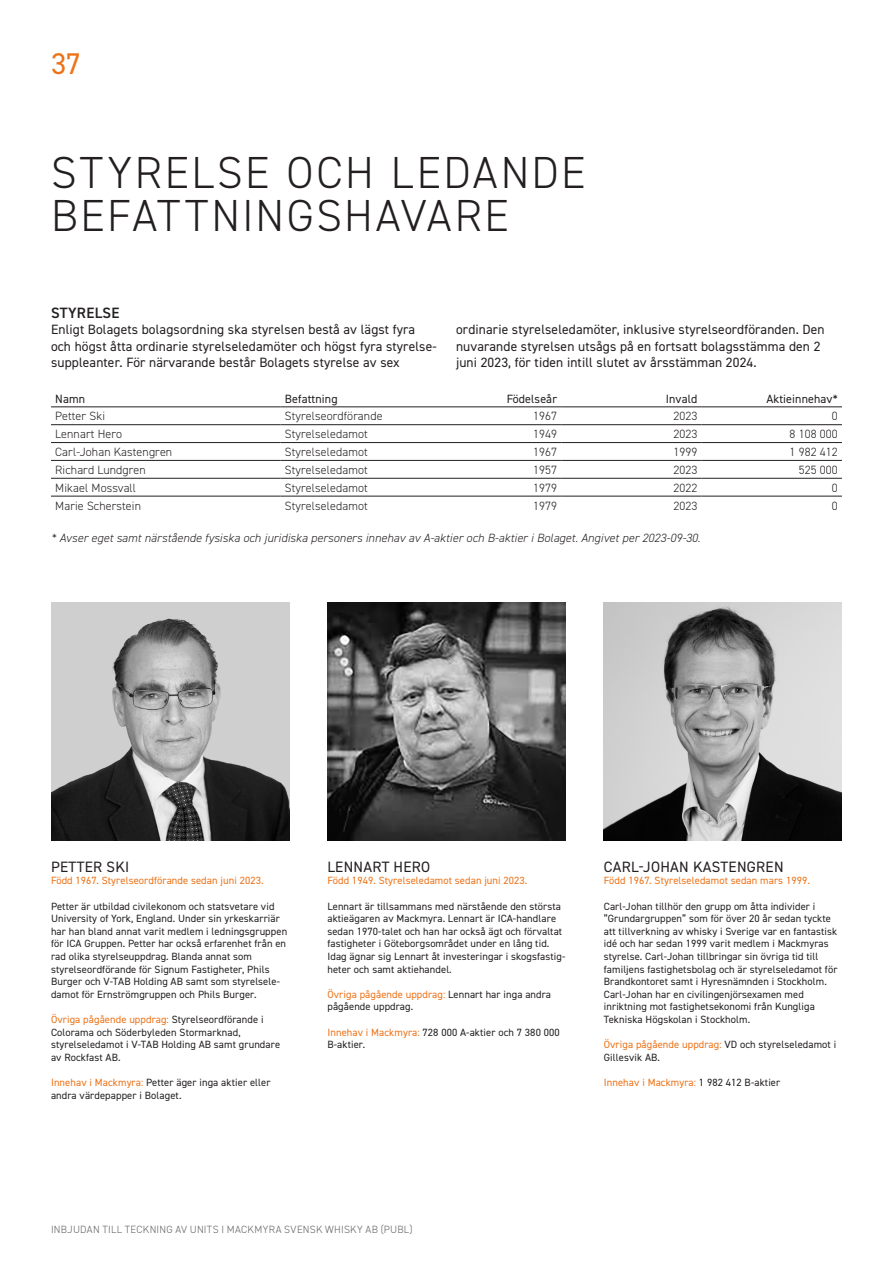
<style>
.page{position:relative;width:893px;height:1263px;background:#fff}
.page>*{position:absolute;margin:0;border:0;box-sizing:border-box;transform-origin:0 0}
.t1{font:300 45px/42.8px "DIN2014";letter-spacing:.055em;color:#231f20}
.t2{font:30px "DIN2014";color:#ed7218}
.t3{font:15px "DIN2014";letter-spacing:.02em;color:#231f20}
.t4{font:600 15px "DIN2014";letter-spacing:.02em;color:#231f20}
.t5{font:13.5px/16.2px "DIN2014";letter-spacing:.01em;color:#231f20}
.t6{font:300 12px "DIN2014";letter-spacing:.01em;color:#231f20}
.t7{font:italic 300 12px "DIN2014";letter-spacing:.01em;color:#231f20}
.t8{font:12px "DIN2014";letter-spacing:.01em;color:#231f20}
.t9{font:10.5px/12.6px "DIN2014";letter-spacing:.01em;color:#231f20}
.t10{font:10.5px "DIN2014";letter-spacing:.01em;color:#ed7218}
.t11{font:300 10.5px "DIN2014";letter-spacing:.025em;color:#636363}
.s1{color:#ed7218}
.s2{color:#231f20}
</style>
<div class="page">
<hr style="left:51px;top:424px;width:230px;height:1px;background:#231f20">
<hr style="left:281px;top:424px;width:140px;height:1px;background:#231f20">
<hr style="left:421px;top:424px;width:140px;height:1px;background:#231f20">
<hr style="left:561px;top:424px;width:141px;height:1px;background:#231f20">
<hr style="left:702px;top:424px;width:140px;height:1px;background:#231f20">
<hr style="left:51px;top:442px;width:230px;height:1px;background:#231f20">
<hr style="left:281px;top:442px;width:140px;height:1px;background:#231f20">
<hr style="left:421px;top:442px;width:140px;height:1px;background:#231f20">
<hr style="left:561px;top:442px;width:141px;height:1px;background:#231f20">
<hr style="left:702px;top:442px;width:140px;height:1px;background:#231f20">
<hr style="left:51px;top:460px;width:230px;height:1px;background:#231f20">
<hr style="left:281px;top:460px;width:140px;height:1px;background:#231f20">
<hr style="left:421px;top:460px;width:140px;height:1px;background:#231f20">
<hr style="left:561px;top:460px;width:141px;height:1px;background:#231f20">
<hr style="left:702px;top:460px;width:140px;height:1px;background:#231f20">
<hr style="left:51px;top:478px;width:230px;height:1px;background:#231f20">
<hr style="left:281px;top:478px;width:140px;height:1px;background:#231f20">
<hr style="left:421px;top:478px;width:140px;height:1px;background:#231f20">
<hr style="left:561px;top:478px;width:141px;height:1px;background:#231f20">
<hr style="left:702px;top:478px;width:140px;height:1px;background:#231f20">
<hr style="left:51px;top:496px;width:230px;height:1px;background:#231f20">
<hr style="left:281px;top:496px;width:140px;height:1px;background:#231f20">
<hr style="left:421px;top:496px;width:140px;height:1px;background:#231f20">
<hr style="left:561px;top:496px;width:141px;height:1px;background:#231f20">
<hr style="left:702px;top:496px;width:140px;height:1px;background:#231f20">
<hr style="left:51px;top:406px;width:230px;height:1px;background:#231f20">
<hr style="left:281px;top:406px;width:140px;height:1px;background:#231f20">
<hr style="left:421px;top:406px;width:140px;height:1px;background:#231f20">
<hr style="left:561px;top:406px;width:141px;height:1px;background:#231f20">
<hr style="left:702px;top:406px;width:140px;height:1px;background:#231f20">
<img style="left:51px;top:603px;width:238px;height:238px">
<img style="left:327px;top:603px;width:239px;height:238px">
<img style="left:604px;top:603px;width:238px;height:238px">
<h2 class="t2" style="left:51px;top:45px;width:31px">37</h2>
<h1 class="t1" style="left:51px;top:151px;width:536px">STYRELSE OCH LEDANDE<br>BEFATTNINGSHAVARE</h1>
<h3 class="t4" style="left:51px;top:303px;width:70px">STYRELSE</h3>
<p class="t5" style="left:51px;top:321px;width:387px">Enligt Bolagets bolagsordning ska styrelsen bestå av lägst fyra och högst åtta ordinarie styrelseledamöter och högst fyra styrelse&shy;suppleanter. För närvarande består Bolagets styrelse av sex</p>
<p class="t5" style="left:456px;top:321px;width:370px">ordinarie styrelseledamöter, inklusive styrelseordföranden. Den nuvarande styrelsen utsågs på en fortsatt bolagsstämma den 2 juni 2023, för tiden intill slutet av årsstämman 2024.</p>
<p class="t8" style="left:55px;top:391px;width:31px">Namn</p>
<p class="t8" style="left:285px;top:391px;width:54px">Befattning</p>
<p class="t8" style="left:507px;top:391px;width:52px">Födelseår</p>
<p class="t8" style="left:666px;top:391px;width:33px">Invald</p>
<p class="t8" style="left:766px;top:391px;width:73px">Aktieinnehav*</p>
<p class="t6" style="left:55px;top:409px;width:51px">Petter Ski</p>
<p class="t6" style="left:285px;top:409px;width:99px">Styrelseordförande</p>
<p class="t6" style="left:533px;top:409px;width:25px">1967</p>
<p class="t6" style="left:673px;top:409px;width:25px">2023</p>
<p class="t6" style="left:832px;top:409px;width:7px">0</p>
<p class="t6" style="left:55px;top:427px;width:68px">Lennart Hero</p>
<p class="t6" style="left:285px;top:427px;width:84px">Styrelseledamot</p>
<p class="t6" style="left:533px;top:427px;width:25px">1949</p>
<p class="t6" style="left:673px;top:427px;width:25px">2023</p>
<p class="t6" style="left:790px;top:427px;width:50px">8 108 000</p>
<p class="t6" style="left:55px;top:445px;width:118px">Carl-Johan Kastengren</p>
<p class="t6" style="left:285px;top:445px;width:84px">Styrelseledamot</p>
<p class="t6" style="left:533px;top:445px;width:25px">1967</p>
<p class="t6" style="left:673px;top:445px;width:25px">1999</p>
<p class="t6" style="left:790px;top:445px;width:50px">1 982 412</p>
<p class="t6" style="left:55px;top:463px;width:92px">Richard Lundgren</p>
<p class="t6" style="left:285px;top:463px;width:84px">Styrelseledamot</p>
<p class="t6" style="left:533px;top:463px;width:25px">1957</p>
<p class="t6" style="left:673px;top:463px;width:25px">2023</p>
<p class="t6" style="left:799px;top:463px;width:40px">525 000</p>
<p class="t6" style="left:55px;top:480px;width:82px">Mikael Mossvall</p>
<p class="t6" style="left:285px;top:480px;width:84px">Styrelseledamot</p>
<p class="t6" style="left:533px;top:480px;width:25px">1979</p>
<p class="t6" style="left:673px;top:480px;width:25px">2022</p>
<p class="t6" style="left:832px;top:480px;width:7px">0</p>
<p class="t6" style="left:55px;top:498px;width:87px">Marie Scherstein</p>
<p class="t6" style="left:285px;top:498px;width:84px">Styrelseledamot</p>
<p class="t6" style="left:533px;top:498px;width:25px">1979</p>
<p class="t6" style="left:673px;top:498px;width:25px">2023</p>
<p class="t6" style="left:832px;top:498px;width:7px">0</p>
<p class="t7" style="left:51px;top:531px;width:651px">* Avser eget samt närstående fysiska och juridiska personers innehav av A-aktier och B-aktier i Bolaget. Angivet per 2023-09-30.</p>
<h3 class="t3" style="left:51px;top:857px;width:80px">PETTER SKI</h3>
<p class="t10" style="left:51px;top:874px;width:214px">Född 1967. Styrelseordförande sedan juni 2023.</p>
<p class="t9" style="left:51px;top:899px;width:238px">Petter är utbildad civilekonom och statsvetare vid University of York, England. Under sin yrkeskarriär har han bland annat varit medlem i ledningsgruppen för ICA Gruppen. Petter har också erfarenhet från en rad olika styrelseuppdrag. Blanda annat som styrelseordförande för Signum Fastigheter, Phils Burger och V-TAB Holding AB samt som styrelsele&shy;damot för Ernströmgruppen och Phils Burger.</p>
<p class="t9" style="left:51px;top:1013px;width:231px"><span class="s1">Övriga pågående uppdrag:</span> Styrelseordförande i Colorama och Söderbyleden Stormarknad, styrelseledamot i V-TAB Holding AB samt grundare av Rockfast AB.</p>
<p class="t9" style="left:51px;top:1076px;width:221px"><span class="s1">Innehav i Mackmyra:</span> Petter äger inga aktier eller andra värdepapper i Bolaget.</p>
<h3 class="t3" style="left:327px;top:857px;width:104px">LENNART HERO</h3>
<p class="t10" style="left:327px;top:874px;width:202px">Född 1949. Styrelseledamot sedan juni 2023.</p>
<p class="t9" style="left:327px;top:899px;width:239px">Lennart är tillsammans med närstående den största aktieägaren av Mackmyra. Lennart är ICA-handlare sedan 1970-talet och han har också ägt och förvaltat fastigheter i Göteborgsområdet under en lång tid.<br>Idag ägnar sig Lennart åt investeringar i skogsfastig&shy;heter och samt aktiehandel.</p>
<p class="t9" style="left:327px;top:987px;width:225px"><span class="s1">Övriga pågående uppdrag:</span> Lennart har inga andra pågående uppdrag.</p>
<p class="t9" style="left:327px;top:1025px;width:234px"><span class="s1">Innehav i Mackmyra:</span> 728 000 A-aktier och 7 380 000<br>B-aktier.</p>
<h3 class="t3" style="left:604px;top:857px;width:181px">CARL-JOHAN KASTENGREN</h3>
<p class="t10" style="left:604px;top:874px;width:208px">Född 1967. Styrelseledamot sedan mars 1999.</p>
<p class="t9" style="left:604px;top:899px;width:235px">Carl-Johan tillhör den grupp om åtta individer i ”Grundargruppen” som för över 20 år sedan tyckte att tillverkning av whisky i Sverige var en fantastisk idé och har sedan 1999 varit medlem i Mackmyras styrelse. Carl-Johan tillbringar sin övriga tid till familjens fastighetsbolag och är styrelseledamot för Brandkontoret samt i Hyresnämnden i Stockholm.<br>Carl-Johan har en civilingenjörsexamen med inriktning mot fastighetsekonomi från Kungliga Tekniska Högskolan i Stockholm.</p>
<p class="t9" style="left:604px;top:1038px;width:234px"><span class="s1">Övriga pågående uppdrag:</span> VD och styrelseledamot i<br>Gillesvik AB.</p>
<p class="t10" style="left:604px;top:1076px;width:178px">Innehav i Mackmyra: <span class="s2">1 982 412 B-aktier</span></p>
<p class="t11" style="left:51px;top:1223px;width:363px">INBJUDAN TILL TECKNING AV UNITS I MACKMYRA SVENSK WHISKY AB (PUBL)</p>
</div>
